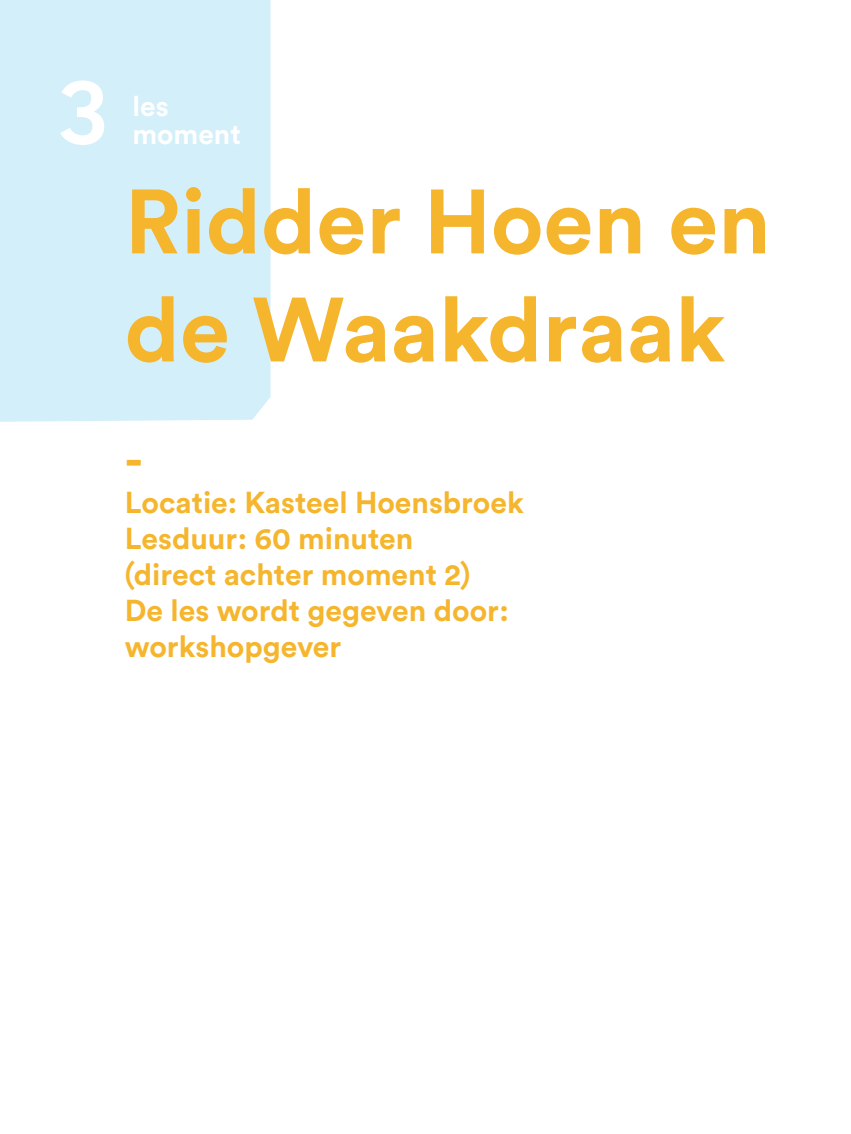
<style>
.page{position:relative;width:851px;height:1134px;background:#fff}
.page>*{position:absolute;margin:0;border:0;box-sizing:border-box;transform-origin:0 0}
.t1{font:700 90px/108px "Circular Std";color:#f5b52d}
.t2{font:600 90px "League Mono";color:#fff}
.t3{font:700 48px "Circular Std";color:#f5b52d}
.t4{font:700 30px/36px "Circular Std";color:#f5b52d}
.t5{font:700 28px/28px "Circular Std";color:#fff}
</style>
<div class="page">
<div style="left:0;top:0;width:270px;height:422px;background:#d3effa"></div>
<h1 class="t2" style="left:55px;top:48px;width:56px">3</h1>
<p class="t5" style="left:132px;top:92px;width:110px">les moment</p>
<h1 class="t1" style="left:125px;top:166px;width:647px">Ridder Hoen en de Waakdraak</h1>
<h2 class="t3" style="left:125px;top:429px;width:20px">-</h2>
<p class="t4" style="left:125px;top:483px;width:400px">Locatie: Kasteel Hoensbroek<br>Lesduur: 60 minuten<br>(direct achter moment 2)<br>De les wordt gegeven door: workshopgever</p>
</div>
